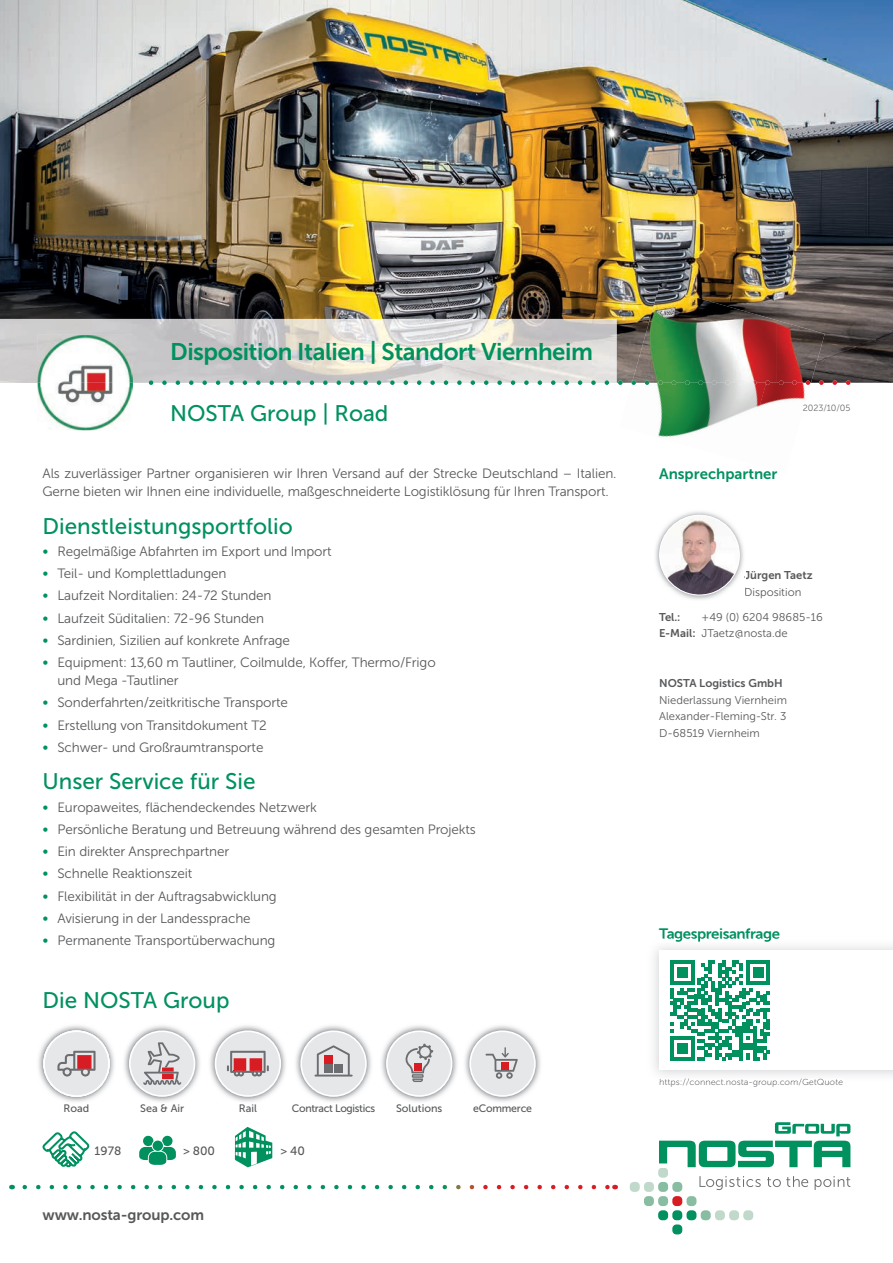
<style>
.page{position:relative;width:893px;height:1263px;background:#fff}
.page>*{position:absolute;margin:0;border:0;box-sizing:border-box;transform-origin:0 0}
.t1{font:24px "Museo Sans 700";letter-spacing:-.02em;color:#00915f}
.t2{font:22.5px "Museo Sans 500";color:#00915f}
.t3{font:15px "Museo Sans 700";letter-spacing:-.01em;color:#57585a}
.t4{font:15px "Museo Sans 700";letter-spacing:-.03em;color:#00915f}
.t5{font:15px "Museo Sans 700";color:#00915f}
.t6{font:13.5px/18px "Museo Sans 300";letter-spacing:-.01em;color:#57585a}
.t7{font:12px "Museo Sans 500";color:#57585a}
.t8{font:11.25px/16.5px "Museo Sans 300";color:#57585a}
.t9{font:11.25px "Museo Sans 700";color:#57585a}
.t10{font:10.8px "Museo Sans 500";letter-spacing:-.02em;color:#57585a}
.t11{font:10.8px "Museo Sans 500";color:#57585a}
.t12{font:9px "Museo Sans 300";color:#787a7d}
.t13{font:9px "Museo Sans 300";letter-spacing:-.01em;color:#6c6d70}
.s1{font-size:15px;color:#00915f}
.s2{font-family:"Museo Sans 700"}
</style>
<div class="page">
<div style="left:672px;top:1224px;width:10px;height:10px;background:#00915f;border-radius:4px"></div>
<div style="left:686px;top:1210px;width:10px;height:10px;background:#00915f;border-radius:4px"></div>
<div style="left:658px;top:1210px;width:10px;height:10px;background:#00915f;border-radius:4px"></div>
<div style="left:672px;top:1210px;width:10px;height:10px;background:#00915f;border-radius:4px"></div>
<div style="left:672px;top:1196px;width:10px;height:10px;background:#d81c23;border-radius:4px"></div>
<svg style="left:658px;top:1122px;width:192px;height:68px"></svg>
<div style="left:701px;top:1210px;width:10px;height:10px;background:#88bda2;border-radius:4px"></div>
<div style="left:715px;top:1210px;width:10px;height:10px;background:#c1d9cb;border-radius:4px"></div>
<div style="left:743px;top:1210px;width:10px;height:10px;background:#c1d9cb;border-radius:4px"></div>
<div style="left:729px;top:1210px;width:10px;height:10px;background:#c1d9cb;border-radius:4px"></div>
<div style="left:686px;top:1196px;width:10px;height:10px;background:#88bda2;border-radius:4px"></div>
<div style="left:658px;top:1196px;width:10px;height:10px;background:#88bda2;border-radius:4px"></div>
<div style="left:644px;top:1196px;width:10px;height:10px;background:#88bda2;border-radius:4px"></div>
<div style="left:658px;top:1182px;width:10px;height:10px;background:#88bda2;border-radius:4px"></div>
<div style="left:672px;top:1182px;width:10px;height:10px;background:#88bda2;border-radius:4px"></div>
<div style="left:644px;top:1182px;width:10px;height:10px;background:#c1d9cb;border-radius:4px"></div>
<div style="left:630px;top:1182px;width:10px;height:10px;background:#c1d9cb;border-radius:4px"></div>
<svg style="left:25px;top:1185px;width:583px;height:4px"></svg>
<svg style="left:43px;top:1131px;width:47px;height:36px"></svg>
<svg style="left:139px;top:1135px;width:37px;height:30px"></svg>
<svg style="left:235px;top:1127px;width:37px;height:40px"></svg>
<img style="left:38px;top:1025px;width:503px;height:77px">
<svg style="left:43px;top:1030px;width:67px;height:67px"></svg>
<div style="left:44px;top:1031px;width:65px;height:65px;background:#e6e7e9;border-radius:50%"></div>
<div style="left:43px;top:1030px;width:67px;height:67px;border:2px solid #fff;border-radius:50%"></div>
<div style="left:301px;top:1031px;width:65px;height:65px;background:#e6e7e9;border-radius:50%"></div>
<div style="left:300px;top:1030px;width:67px;height:67px;border:2px solid #fff;border-radius:50%"></div>
<div style="left:215px;top:1031px;width:65px;height:65px;background:#e6e7e9;border-radius:50%"></div>
<div style="left:215px;top:1030px;width:66px;height:67px;border:2px solid #fff;border-radius:50%"></div>
<div style="left:387px;top:1031px;width:65px;height:65px;background:#e6e7e9;border-radius:50%"></div>
<div style="left:386px;top:1030px;width:66px;height:67px;border:2px solid #fff;border-radius:50%"></div>
<div style="left:470px;top:1031px;width:65px;height:65px;background:#e6e7e9;border-radius:50%"></div>
<div style="left:469px;top:1030px;width:67px;height:67px;border:2px solid #fff;border-radius:50%"></div>
<div style="left:130px;top:1031px;width:65px;height:65px;background:#e6e7e9;border-radius:50%"></div>
<div style="left:129px;top:1030px;width:66px;height:67px;border:2px solid #fff;border-radius:50%"></div>
<svg style="left:143px;top:1042px;width:38px;height:43px"></svg>
<svg style="left:227px;top:1051px;width:42px;height:25px"></svg>
<svg style="left:315px;top:1045px;width:38px;height:31px"></svg>
<svg style="left:57px;top:1051px;width:39px;height:25px"></svg>
<svg style="left:486px;top:1047px;width:32px;height:32px"></svg>
<div style="left:501px;top:1062px;width:8px;height:8px;background:#d81c23"></div>
<svg style="left:405px;top:1044px;width:28px;height:38px"></svg>
<div style="left:414px;top:1063px;width:7px;height:7px;background:#d81c23"></div>
<img style="left:0;top:0;width:893px;height:383px">
<img style="left:0;top:319px;width:617px;height:32px">
<img style="left:0;top:351px;width:37px;height:29px">
<img style="left:133px;top:351px;width:315px;height:29px">
<svg style="left:0;top:380px;width:850px;height:5px"></svg>
<img style="left:37px;top:335px;width:96px;height:95px">
<img style="left:44px;top:341px;width:82px;height:83px">
<img style="left:655px;top:511px;width:89px;height:89px">
<img style="left:659px;top:588px;width:85px;height:10px">
<img style="left:660px;top:515px;width:79px;height:80px;border-radius:40px">
<div style="left:659px;top:515px;width:81px;height:80px;border:1px solid #fff;border-radius:50%"></div>
<img style="left:620px;top:383px;width:124px;height:54px">
<img style="left:744px;top:383px;width:67px;height:29px">
<img style="left:632px;top:287px;width:145px;height:93px">
<img style="left:777px;top:320px;width:48px;height:63px">
<img style="left:632px;top:380px;width:178px;height:5px">
<img style="left:660px;top:1078px;width:183px;height:4px">
<img style="left:675px;top:939px;width:96px;height:3px">
<svg style="left:670px;top:960px;width:100px;height:100px"></svg>
<h1 class="t1" style="left:170px;top:338px;width:424px">Disposition Italien | Standort Viernheim</h1>
<h2 class="t2" style="left:170px;top:401px;width:220px">NOSTA Group | Road</h2>
<p class="t6" style="left:43px;top:464px;width:575px">Als zuverlässiger Partner organisieren wir Ihren Versand auf der Strecke Deutschland – Italien.<br>Gerne bieten wir Ihnen eine individuelle, maßgeschneiderte Logistiklösung für Ihren Transport.</p>
<h2 class="t2" style="left:43px;top:513px;width:252px">Dienstleistungsportfolio</h2>
<p class="t6" style="left:43px;top:542px;width:291px"><span class="s1">•</span> Regelmäßige Abfahrten im Export und Import</p>
<p class="t6" style="left:43px;top:564px;width:186px"><span class="s1">•</span> Teil- und Komplettladungen</p>
<p class="t6" style="left:43px;top:587px;width:231px"><span class="s1">•</span> Laufzeit Norditalien: 24-72 Stunden</p>
<p class="t6" style="left:43px;top:609px;width:223px"><span class="s1">•</span> Laufzeit Süditalien: 72-96 Stunden</p>
<p class="t6" style="left:43px;top:631px;width:249px"><span class="s1">•</span> Sardinien, Sizilien auf konkrete Anfrage</p>
<p class="t6" style="left:57px;top:653px;width:380px;text-indent:-15px"><span class="s1">•</span> Equipment: 13,60 m Tautliner, Coilmulde, Koffer, Thermo/Frigo und Mega -Tautliner</p>
<p class="t6" style="left:43px;top:694px;width:247px"><span class="s1">•</span> Sonderfahrten/zeitkritische Transporte</p>
<p class="t6" style="left:43px;top:716px;width:226px"><span class="s1">•</span> Erstellung von Transitdokument T2</p>
<p class="t6" style="left:43px;top:738px;width:222px"><span class="s1">•</span> Schwer- und Großraumtransporte</p>
<h2 class="t2" style="left:43px;top:769px;width:214px">Unser Service für Sie</h2>
<p class="t6" style="left:43px;top:798px;width:276px"><span class="s1">•</span> Europaweites, flächendeckendes Netzwerk</p>
<p class="t6" style="left:43px;top:820px;width:435px"><span class="s1">•</span> Persönliche Beratung und Betreuung während des gesamten Projekts</p>
<p class="t6" style="left:43px;top:843px;width:188px"><span class="s1">•</span> Ein direkter Ansprechpartner</p>
<p class="t6" style="left:43px;top:865px;width:151px"><span class="s1">•</span> Schnelle Reaktionszeit</p>
<p class="t6" style="left:43px;top:887px;width:236px"><span class="s1">•</span> Flexibilität in der Auftragsabwicklung</p>
<p class="t6" style="left:43px;top:909px;width:210px"><span class="s1">•</span> Avisierung in der Landessprache</p>
<p class="t6" style="left:43px;top:932px;width:234px"><span class="s1">•</span> Permanente Transportüberwachung</p>
<h2 class="t2" style="left:43px;top:988px;width:189px">Die NOSTA Group</h2>
<p class="t10" style="left:64px;top:1103px;width:27px">Road</p>
<p class="t10" style="left:140px;top:1103px;width:45px">Sea &amp; Air</p>
<p class="t10" style="left:239px;top:1103px;width:20px">Rail</p>
<p class="t10" style="left:292px;top:1103px;width:85px">Contract Logistics</p>
<p class="t11" style="left:396px;top:1103px;width:48px">Solutions</p>
<p class="t10" style="left:473px;top:1103px;width:60px">eCommerce</p>
<p class="t7" style="left:95px;top:1144px;width:28px">1978</p>
<p class="t7" style="left:183px;top:1144px;width:34px">&gt; 800</p>
<p class="t7" style="left:280px;top:1144px;width:26px">&gt; 40</p>
<p class="t3" style="left:43px;top:1207px;width:163px">www.nosta-group.com</p>
<p class="t5" style="left:659px;top:465px;width:120px">Ansprechpartner</p>
<p class="t13" style="left:803px;top:403px;width:49px">2023/10/05</p>
<p class="t9" style="left:744px;top:569px;width:70px">Jürgen Taetz</p>
<p class="t8" style="left:744px;top:583px;width:59px">Disposition</p>
<p class="t8" style="left:659px;top:608px;width:165px;text-indent:43px">+49 (0) 6204 98685-16<br><span class="s2">E-Mail:</span> JTaetz@nosta.de</p>
<p class="t9" style="left:659px;top:610px;width:23px">Tel.:</p>
<p class="t9" style="left:659px;top:677px;width:125px">NOSTA Logistics GmbH</p>
<p class="t8" style="left:659px;top:691px;width:129px;text-align:justify">Niederlassung Viernheim Alexander-Fleming-Str. 3<br>D-68519 Viernheim</p>
<p class="t4" style="left:659px;top:925px;width:122px">Tagespreisanfrage</p>
<p class="t12" style="left:659px;top:1077px;width:186px">https://connect.nosta-group.com/GetQuote</p>
</div>
